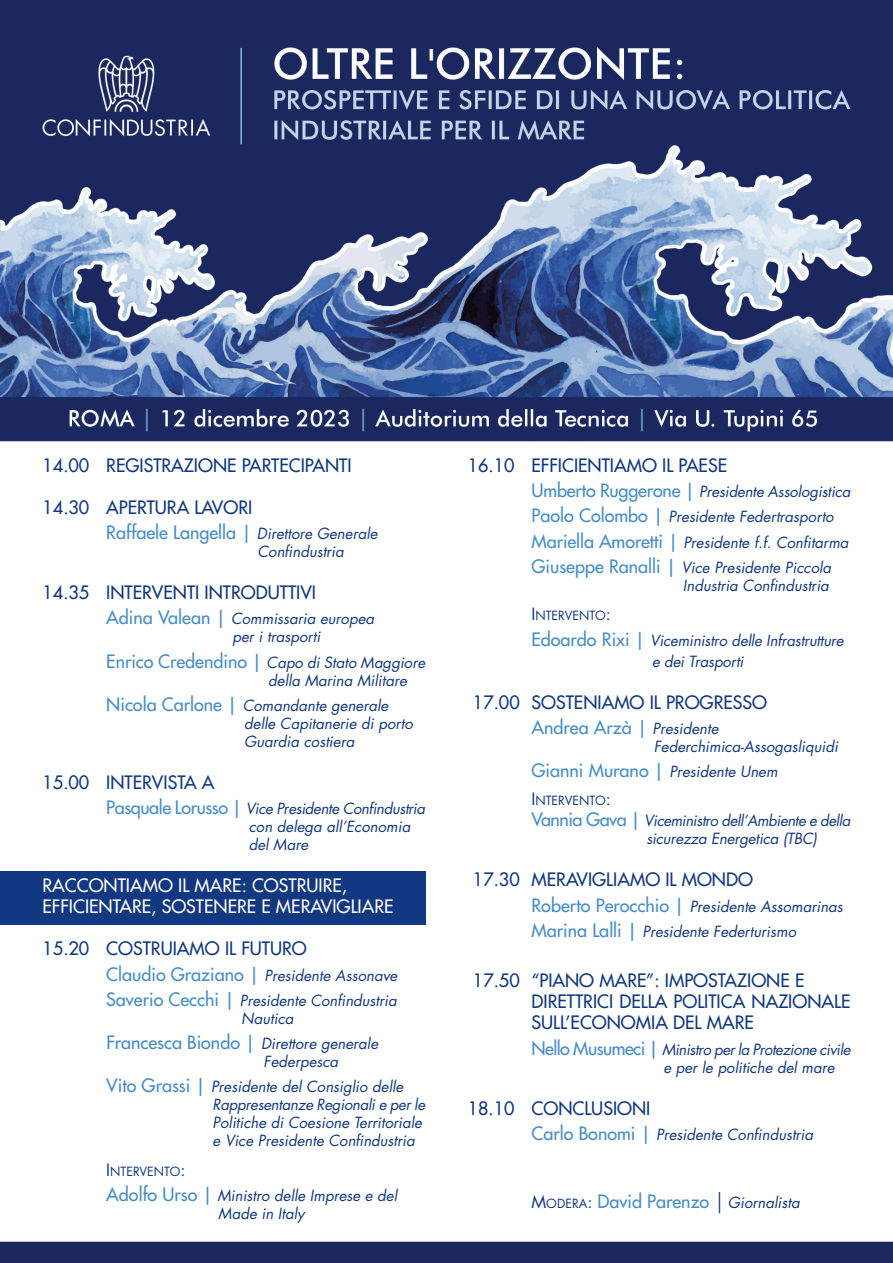
<style>
.page{position:relative;width:893px;height:1263px;background:#fff}
.page>*{position:absolute;margin:0;border:0;box-sizing:border-box;transform-origin:0 0}
.t1{font:500 18px/25.2px "Futura Std";color:#113880}
.t2{font:500 18px/21px "Futura Std";color:#fff}
.t3{font:500 18px "Futura Std";color:#468dc9}
.t4{font:italic 15px/25.2px "Futura Std";color:#113880}
.t5{font:italic 15px/18px "Futura Std";letter-spacing:-.025em;color:#113880}
.t6{font:italic 15px/18px "Futura Std";letter-spacing:-.03em;color:#113880}
.t7{font:12.3px "Futura Std";color:#113880}
.s1{color:#468dc9}
.s2{font-weight:400;font-style:italic;font-size:15px}
.s3{font-weight:500;font-style:normal;font-size:18px;color:#468dc9}
.s4{font-size:16.5px}
.s5{font-weight:400;font-size:16.5px;color:#113880}
.s6{font-weight:400;font-size:12.3px;color:#113880}
.s7{font-weight:400;font-style:italic;color:#113880}
.s8{font-weight:400;font-style:italic;font-size:15px;color:#113880}
</style>
<div class="page">
<img style="left:0;top:0;width:893px;height:1263px">
<div style="left:0;top:872px;width:425px;height:53px;background:#113880"></div>
<p class="t1" style="left:43px;top:454px;width:311px">14.00 REGISTRAZIONE PARTECIPANTI</p>
<p class="t1" style="left:106px;top:496px;width:273px;text-indent:-64px">14.30 APERTURA LAVORI<br><span class="s1">Raffaele Langella |</span> <span class="s2">Direttore Generale</span></p>
<p class="t4" style="left:258px;top:540px;width:88px">Confindustria</p>
<p class="t1" style="left:43px;top:581px;width:275px">14.35 INTERVENTI INTRODUTTIVI</p>
<p class="t4" style="left:233px;top:611px;width:143px;line-height:18px;text-indent:-126px"><span class="s3">Adina Valean |</span> Commissaria europea per i trasporti</p>
<p class="t4" style="left:268px;top:654px;width:158px;line-height:18px;text-indent:-162px"><span class="s3">Enrico Credendino |</span> Capo di Stato Maggiore della Marina Militare</p>
<p class="t4" style="left:244px;top:698px;width:170px;line-height:18px;text-indent:-138px"><span class="s3">Nicola Carlone |</span> Comandante generale delle Capitanerie di porto<br>Guardia costiera</p>
<p class="t1" style="left:43px;top:771px;width:174px">15.00 INTERVISTA A</p>
<p class="t5" style="left:249px;top:801px;width:178px;text-indent:-142px"><span class="s3">Pasquale Lorusso |</span> Vice Presidente Confindustria con delega all’Economia del Mare</p>
<p class="t2" style="left:43px;top:876px;width:353px">RACCONTIAMO IL MARE: COSTRUIRE,<br>EFFICIENTARE, SOSTENERE E MERAVIGLIARE</p>
<p class="t1" style="left:43px;top:937px;width:266px">15.20 COSTRUIAMO IL FUTURO</p>
<p class="t4" style="left:106px;top:964px;width:293px"><span class="s3">Claudio Graziano |</span> Presidente Assonave<br><span class="s3">Saverio Cecchi |</span> Presidente Confindustria</p>
<p class="t4" style="left:106px;top:1007px;width:273px;text-indent:135px">Nautica<br><span class="s3">Francesca Biondo |</span> Direttore generale</p>
<p class="t4" style="left:106px;top:1050px;width:299px;text-indent:157px">Federpesca<br><span class="s3">Vito Grassi |</span> Presidente del Consiglio delle</p>
<p class="t4" style="left:213px;top:1097px;width:214px;line-height:18px">Rappresentanze Regionali e per le<br>Politiche di Coesione Territoriale e Vice Presidente Confindustria</p>
<p class="t7" style="left:106px;top:1164px;width:81px"><span class="s4">I</span>NTERVENTO<span class="s4">:</span></p>
<p class="t4" style="left:218px;top:1188px;width:180px;line-height:18px;text-indent:-112px"><span class="s3">Adolfo Urso |</span> Ministro delle Imprese e del<br>Made in Italy</p>
<p class="t1" style="left:468px;top:454px;width:261px">16.10 EFFICIENTIAMO IL PAESE</p>
<p class="t4" style="left:531px;top:480px;width:320px"><span class="s3">Umberto Ruggerone |</span> Presidente Assologistica <span class="s3">Paolo Colombo |</span> Presidente Federtrasporto <span class="s3">Mariella Amoretti |</span> Presidente f.f. Confitarma <span class="s3">Giuseppe Ranalli |</span> Vice Presidente Piccola</p>
<p class="t4" style="left:683px;top:574px;width:147px">Industria Confindustria</p>
<p class="t7" style="left:531px;top:609px;width:81px"><span class="s4">I</span>NTERVENTO<span class="s4">:</span></p>
<p class="t4" style="left:652px;top:631px;width:193px;line-height:21px;text-indent:-121px"><span class="s3">Edoardo Rixi |</span> Viceministro delle Infrastrutture e dei Trasporti</p>
<p class="t1" style="left:473px;top:691px;width:296px;text-align:center">17.00 SOSTENIAMO IL PROGRESSO<br><span class="s1">Andrea Arzà |</span> <span class="s2">Presidente</span></p>
<p class="t4" style="left:531px;top:735px;width:308px;text-indent:122px">Federchimica-Assogasliquidi<br><span class="s3">Gianni Murano |</span> Presidente Unem</p>
<p class="t7" style="left:531px;top:794px;width:81px"><span class="s4">I</span>NTERVENTO<span class="s4">:</span></p>
<p class="t5" style="left:646px;top:813px;width:206px;text-indent:-115px"><span class="s3">Vannia Gava |</span> Viceministro dell’Ambiente e della sicurezza Energetica (TBC)</p>
<p class="t1" style="left:473px;top:868px;width:281px">17.30 MERAVIGLIAMO IL MONDO</p>
<p class="t4" style="left:531px;top:895px;width:313px"><span class="s3">Roberto Perocchio |</span> Presidente Assomarinas<br><span class="s3">Marina Lalli |</span> Presidente Federturismo</p>
<p class="t1" style="left:531px;top:971px;width:320px;line-height:21px;text-indent:-59px">17.50 “PIANO MARE”: IMPOSTAZIONE E<br>DIRETTRICI DELLA POLITICA NAZIONALE<br>SULL’ECONOMIA DEL MARE</p>
<p class="t6" style="left:663px;top:1041px;width:189px;text-indent:-132px"><span class="s3">Nello Musumeci |</span> Ministro per la Protezione civile e per le politiche del mare</p>
<p class="t1" style="left:468px;top:1096px;width:184px">18.10 CONCLUSIONI</p>
<p class="t4" style="left:531px;top:1123px;width:283px"><span class="s3">Carlo Bonomi |</span> Presidente Confindustria</p>
<p class="t3" style="left:531px;top:1193px;width:270px"><span class="s5">M</span><span class="s6">ODERA</span><span class="s5">:</span> David Parenzo <span class="s7">|</span> <span class="s8">Giornalista</span></p>
</div>
